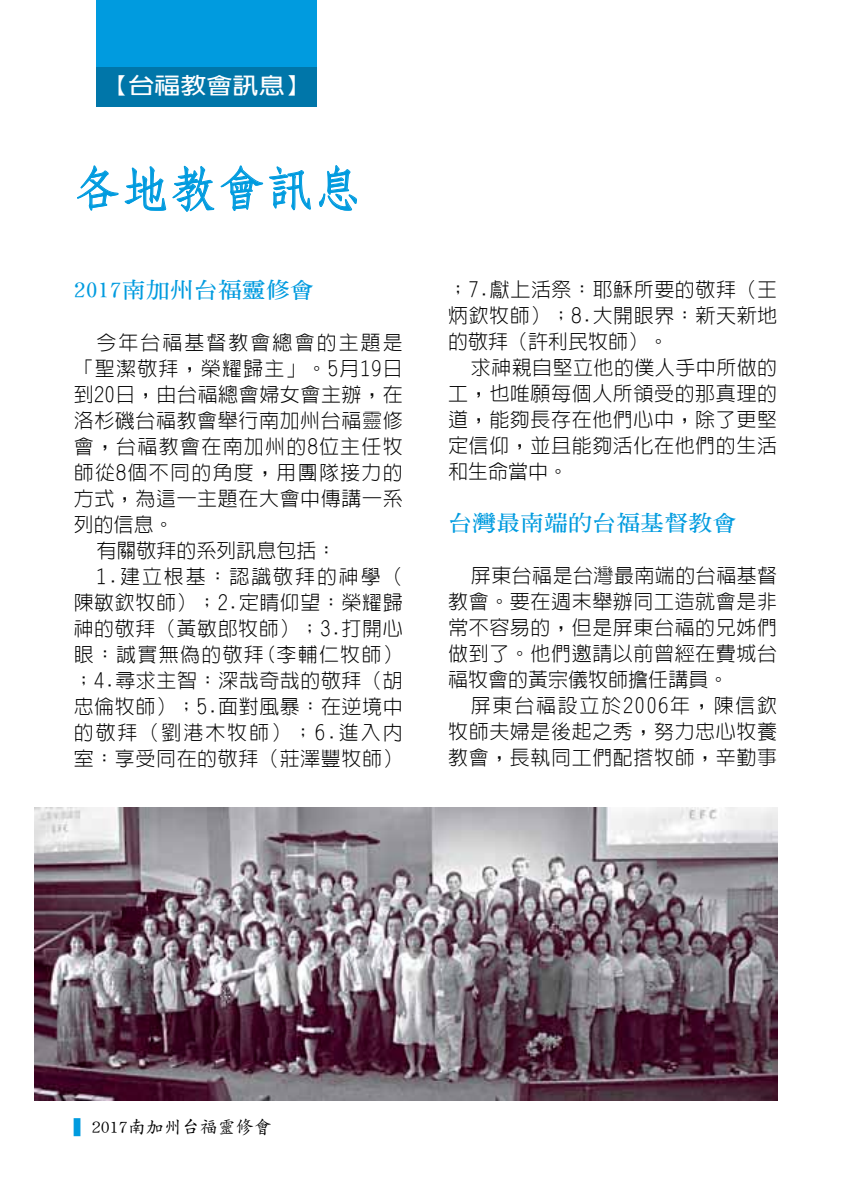
<style>
.page{position:relative;width:851px;height:1191px;background:#fff}
.page>*{position:absolute;margin:0;border:0;box-sizing:border-box;transform-origin:0 0}
.t1{font:700 48px "AR Fang Song B5";color:#009bdf}
.t2{font:700 22.6px "AR New Hei B5";color:#fff;scale:1.15 1}
.t3{font:700 21.6px "AR Ming B5";color:#009bdf;scale:1.11 1}
.t4{font:300 20px/26px "AR Hei B5";letter-spacing:.03em;color:#000;text-align:justify}
.t5{font:300 20px "AR Hei B5";letter-spacing:.065em;color:#000}
.t6{font:300 20px "AR Hei B5";letter-spacing:.095em;color:#000}
.t7{font:300 20px "AR Hei B5";letter-spacing:.06em;color:#000}
.t8{font:300 20px "AR Hei B5";letter-spacing:.1em;color:#000}
.t9{font:300 20px "AR Hei B5";color:#000}
.t10{font:500 18px "AR Kai B5";color:#000}
.s1{color:#009bdf}
</style>
<div class="page">
<div style="left:96px;top:0;width:221px;height:106px;background:#009bdf"></div>
<div style="left:96px;top:67px;width:221px;height:39px;background:#0076a9"></div>
<svg style="left:77px;top:165px;width:41px;height:45px"></svg>
<svg style="left:125px;top:166px;width:41px;height:45px"></svg>
<svg style="left:172px;top:165px;width:91px;height:47px"></svg>
<svg style="left:269px;top:166px;width:42px;height:45px"></svg>
<svg style="left:319px;top:165px;width:38px;height:46px"></svg>
<img style="left:34px;top:807px;width:743px;height:293px">
<p class="t2" style="left:102px;top:75px;width:182px">【台福教會訊息】</p>
<h1 class="t1" style="left:74px;top:164px;width:290px">各地教會訊息</h1>
<p class="t3" style="left:74px;top:279px;width:218px">2017南加州台福靈修會</p>
<p class="t8" style="left:96px;top:332px;width:308px">今年台福基督教會總會的主題是</p>
<p class="t7" style="left:74px;top:358px;width:330px">「聖潔敬拜，榮耀歸主」。5月19日</p>
<p class="t4" style="left:74px;top:381px;width:330px">到20日，由台福總會婦女會主辦，在</p>
<p class="t4" style="left:74px;top:407px;width:330px">洛杉磯台福教會舉行南加州台福靈修</p>
<p class="t5" style="left:74px;top:436px;width:330px">會，台福教會在南加州的8位主任牧</p>
<p class="t5" style="left:74px;top:462px;width:330px">師從8個不同的角度，用團隊接力的</p>
<p class="t4" style="left:74px;top:485px;width:330px">方式，為這一主題在大會中傳講一系</p>
<p class="t4" style="left:74px;top:511px;width:101px">列的信息。</p>
<p class="t9" style="left:96px;top:540px;width:241px">有關敬拜的系列訊息包括：</p>
<p class="t6" style="left:96px;top:566px;width:308px">1.建立根基：認識敬拜的神學（</p>
<p class="t4" style="left:74px;top:589px;width:330px">陳敏欽牧師）；2.定睛仰望：榮耀歸</p>
<p class="t4" style="left:74px;top:615px;width:330px">神的敬拜（黃敏郎牧師）；3.打開心</p>
<p class="t5" style="left:74px;top:644px;width:330px">眼：誠實無偽的敬拜(李輔仁牧師）</p>
<p class="t4" style="left:74px;top:667px;width:330px">；4.尋求主智：深哉奇哉的敬拜（胡</p>
<p class="t4" style="left:74px;top:693px;width:330px">忠倫牧師）；5.面對風暴：在逆境中</p>
<p class="t6" style="left:74px;top:722px;width:330px">的敬拜（劉港木牧師）；6.進入內</p>
<p class="t4" style="left:74px;top:745px;width:330px">室：享受同在的敬拜（莊澤豐牧師）</p>
<p class="t4" style="left:448px;top:276px;width:330px">；7.獻上活祭：耶穌所要的敬拜（王炳欽牧師）；8.大開眼界：新天新地的敬拜（許利民牧師）。</p>
<p class="t4" style="left:448px;top:354px;width:330px;text-indent:23px">求神親自堅立他的僕人手中所做的工，也唯願每個人所領受的那真理的道，能夠長存在他們心中，除了更堅定信仰，並且能夠活化在他們的生活和生命當中。</p>
<p class="t3" style="left:448px;top:512px;width:261px">台灣最南端的台福基督教會</p>
<p class="t4" style="left:448px;top:562px;width:330px;text-indent:23px">屏東台福是台灣最南端的台福基督教會。要在週末舉辦同工造就會是非常不容易的，但是屏東台福的兄姊們做到了。他們邀請以前曾經在費城台福牧會的黃宗儀牧師擔任講員。</p>
<p class="t4" style="left:448px;top:692px;width:330px;text-indent:23px">屏東台福設立於2006年，陳信欽牧師夫婦是後起之秀，努力忠心牧養教會，長執同工們配搭牧師，辛勤事</p>
<p class="t10" style="left:74px;top:1118px;width:200px"><span class="s1">▍</span>2017南加州台福靈修會</p>
</div>
